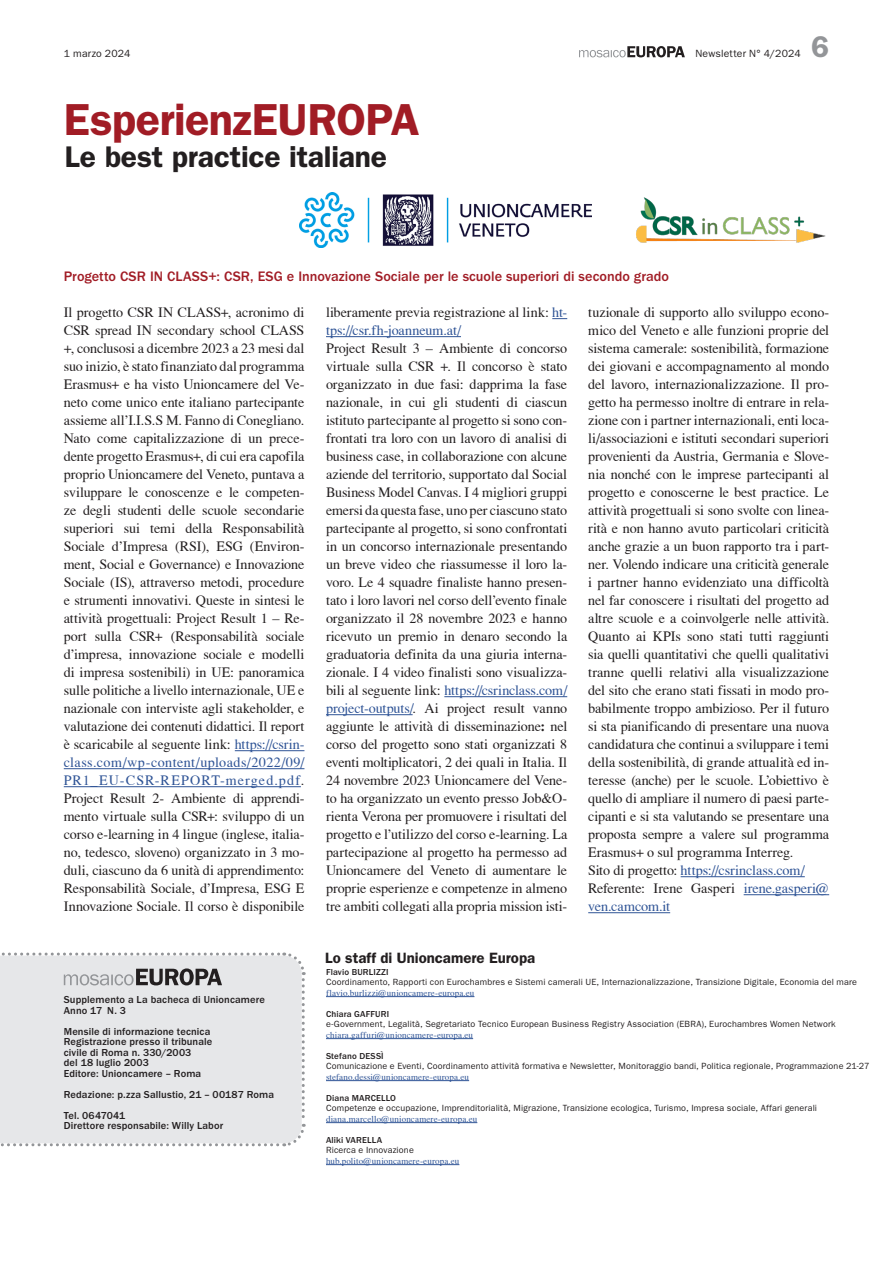
<style>
.page{position:relative;width:893px;height:1263px;background:#fff}
.page>*{position:absolute;margin:0;border:0;box-sizing:border-box;transform-origin:0 0}
.Titel_30{font:600 45px "ITC Franklin Gothic Std";letter-spacing:-.01em;color:#a11c25}
.Untertitel_20{font:600 30px "ITC Franklin Gothic Std";letter-spacing:-.01em;color:#231f20}
.t1{font:600 30px "ITC Franklin Gothic Std";color:#939598}
.Zwischentitel{font:600 15px "ITC Franklin Gothic Std";color:#231f20}
.Grundschrift{font:14.25px/18px "T Acc LAD";letter-spacing:-.005em;color:#231f20;text-align:justify}
.Grundschrift-2{font:14.25px/18px "T Acc LAD";letter-spacing:-.005em;color:#2f5496}
.Zwischentitel-2{font:500 14.25px "ITC Franklin Gothic Std";color:#a11c25}
.Untertitel{font:500 10.5px/10.5px "ITC Franklin Gothic Std";letter-spacing:.01em;color:#231f20}
.t2{font:10.5px "ITC Franklin Gothic Std";letter-spacing:.015em;color:#231f20}
.Untertitel-2{font:9px "ITC Franklin Gothic Std";letter-spacing:.015em;color:#231f20}
.Untertitel-3{font:9px "T Acc LAD";letter-spacing:.015em;color:#2f5496}
.Untertitel-4{font:500 9px "ITC Franklin Gothic Std";letter-spacing:.015em;color:#231f20}
.s1{color:#2f5496}
.s2{font-family:"T Acc LAD Bold"}
.s3{color:#231f20}
</style>
<div class="page">
<svg style="left:579px;top:46px;width:106px;height:11px"></svg>
<svg style="left:0;top:952px;width:306px;height:195px"></svg>
<hr style="left:326px;top:996px;width:148px;height:1px;background:#2f5496">
<hr style="left:326px;top:1038px;width:147px;height:1px;background:#2f5496">
<hr style="left:326px;top:1080px;width:143px;height:1px;background:#2f5496">
<hr style="left:326px;top:1122px;width:151px;height:1px;background:#2f5496">
<hr style="left:326px;top:1164px;width:133px;height:1px;background:#2f5496">
<hr style="left:235px;top:750px;width:69px;height:1px;background:#2f5496">
<hr style="left:64px;top:768px;width:240px;height:1px;background:#2f5496">
<hr style="left:64px;top:786px;width:237px;height:1px;background:#2f5496">
<svg style="left:552px;top:318px;width:15px;height:1px"></svg>
<hr style="left:326px;top:336px;width:135px;height:1px;background:#2f5496">
<hr style="left:444px;top:696px;width:123px;height:1px;background:#2f5496">
<hr style="left:326px;top:714px;width:87px;height:1px;background:#2f5496">
<hr style="left:681px;top:876px;width:124px;height:1px;background:#2f5496">
<hr style="left:744px;top:894px;width:85px;height:1px;background:#2f5496">
<hr style="left:588px;top:912px;width:82px;height:1px;background:#2f5496">
<img style="left:636px;top:197px;width:190px;height:46px">
<img style="left:299px;top:192px;width:293px;height:55px">
<p class="t2" style="left:64px;top:48px;width:68px">1 marzo 2024</p>
<p class="t2" style="left:695px;top:48px;width:107px">Newsletter N° 4/2024</p>
<h2 class="t1" style="left:811px;top:29px;width:19px">6</h2>
<p class="Titel_30" style="left:64px;top:93px;width:357px">EsperienzEUROPA</p>
<p class="Untertitel_20" style="left:65px;top:139px;width:324px">Le best practice italiane</p>
<p class="Zwischentitel-2" style="left:64px;top:268px;width:607px">Progetto CSR IN CLASS+: CSR, ESG e Innovazione Sociale per le scuole superiori di secondo grado</p>
<p class="Grundschrift" style="left:64px;top:303px;width:242px">Il progetto CSR IN CLASS+, acronimo di CSR spread IN secondary school CLASS +, conclusosi a dicembre 2023 a 23 mesi dal suo inizio, è stato finanziato dal programma Erasmus+ e ha visto Unioncamere del Ve&shy;neto come unico ente italiano partecipante assieme all’I.I.S.S M. Fanno di Conegliano.<br>Nato come capitalizzazione di un prece&shy;dente progetto Erasmus+, di cui era capofila proprio Unioncamere del Veneto, puntava a sviluppare le conoscenze e le competen&shy;ze degli studenti delle scuole secondarie superiori sui temi della Responsabilità Sociale d’Impresa (RSI), ESG (Environ&shy;ment, Social e Governance) e Innovazione Sociale (IS), attraverso metodi, procedure e strumenti innovativi. Queste in sintesi le attività progettuali: Project Result 1 – Re&shy;port sulla CSR+ (Responsabilità sociale d’impresa, innovazione sociale e modelli di impresa sostenibili) in UE: panoramica sulle politiche a livello internazionale, UE e nazionale con interviste agli stakeholder, e valutazione dei contenuti didattici. Il report è scaricabile al seguente link: <span class="s1">https://csrin&shy;class.com/wp-content/uploads/2022/09/ PR1_EU-CSR-REPORT-merged.pdf</span>.<br>Project Result 2- Ambiente di apprendi&shy;mento virtuale sulla CSR+: sviluppo di un corso e-learning in 4 lingue (inglese, italia&shy;no, tedesco, sloveno) organizzato in 3 mo&shy;duli, ciascuno da 6 unità di apprendimento:<br>Responsabilità Sociale, d’Impresa, ESG E Innovazione Sociale. Il corso è disponibile</p>
<p class="Grundschrift" style="left:326px;top:303px;width:243px">liberamente previa registrazione al link: <span class="s1">ht&shy;tps://csr.fh-joanneum.at/</span></p>
<p class="Grundschrift" style="left:326px;top:339px;width:243px">Project Result 3 – Ambiente di concorso virtuale sulla CSR +. Il concorso è stato organizzato in due fasi: dapprima la fase nazionale, in cui gli studenti di ciascun istituto partecipante al progetto si sono con&shy;frontati tra loro con un lavoro di analisi di business case, in collaborazione con alcune aziende del territorio, supportato dal Social Business Model Canvas. I 4 migliori gruppi emersi da questa fase, uno per ciascuno stato partecipante al progetto, si sono confrontati in un concorso internazionale presentando un breve video che riassumesse il loro la&shy;voro. Le 4 squadre finaliste hanno presen&shy;tato i loro lavori nel corso dell’evento finale organizzato il 28 novembre 2023 e hanno ricevuto un premio in denaro secondo la graduatoria definita da una giuria interna&shy;zionale. I 4 video finalisti sono visualizza&shy;bili al seguente link: <span class="s1">https://csrinclass.com/ project-outputs/</span>. Ai project result vanno aggiunte le attività di disseminazione<span class="s2">:</span> nel corso del progetto sono stati organizzati 8 eventi moltiplicatori, 2 dei quali in Italia. Il 24 novembre 2023 Unioncamere del Vene&shy;to ha organizzato un evento presso Job&amp;O&shy;rienta Verona per promuovere i risultati del progetto e l’utilizzo del corso e-learning. La partecipazione al progetto ha permesso ad Unioncamere del Veneto di aumentare le proprie esperienze e competenze in almeno tre ambiti collegati alla propria mission isti-</p>
<p class="Grundschrift" style="left:588px;top:303px;width:242px">tuzionale di supporto allo sviluppo econo&shy;mico del Veneto e alle funzioni proprie del sistema camerale: sostenibilità, formazione dei giovani e accompagnamento al mondo del lavoro, internazionalizzazione. Il pro&shy;getto ha permesso inoltre di entrare in rela&shy;zione con i partner internazionali, enti loca&shy;li/associazioni e istituti secondari superiori provenienti da Austria, Germania e Slove&shy;nia nonché con le imprese partecipanti al progetto e conoscerne le best practice. Le attività progettuali si sono svolte con linea&shy;rità e non hanno avuto particolari criticità anche grazie a un buon rapporto tra i part&shy;ner. Volendo indicare una criticità generale i partner hanno evidenziato una difficoltà nel far conoscere i risultati del progetto ad altre scuole e a coinvolgerle nelle attività.<br>Quanto ai KPIs sono stati tutti raggiunti sia quelli quantitativi che quelli qualitativi tranne quelli relativi alla visualizzazione del sito che erano stati fissati in modo pro&shy;babilmente troppo ambizioso. Per il futuro si sta pianificando di presentare una nuova candidatura che continui a sviluppare i temi della sostenibilità, di grande attualità ed in&shy;teresse (anche) per le scuole. L’obiettivo è quello di ampliare il numero di paesi parte&shy;cipanti e si sta valutando se presentare una proposta sempre a valere sul programma Erasmus+ o sul programma Interreg.</p>
<p class="Grundschrift-2" style="left:588px;top:861px;width:218px"><span class="s3">Sito di progetto:</span> https://csrinclass.com/</p>
<p class="Grundschrift-2" style="left:588px;top:879px;width:242px"><span class="s3">Referente: Irene Gasperi</span> irene.gasperi@ ven.camcom.it</p>
<p class="Untertitel" style="left:64px;top:995px;width:203px">Supplemento a La bacheca di Unioncamere</p>
<p class="Untertitel" style="left:64px;top:1005px;width:64px">Anno 17 N. 3</p>
<p class="Untertitel" style="left:64px;top:1026px;width:148px">Mensile di informazione tecnica</p>
<p class="Untertitel" style="left:64px;top:1037px;width:150px">Registrazione presso il tribunale civile di Roma n. 330/2003<br>del 18 luglio 2003</p>
<p class="Untertitel" style="left:64px;top:1068px;width:139px">Editore: Unioncamere – Roma</p>
<p class="Untertitel" style="left:64px;top:1089px;width:212px">Redazione: p.zza Sallustio, 21 – 00187 Roma</p>
<p class="Untertitel" style="left:64px;top:1110px;width:63px">Tel. 0647041</p>
<p class="Untertitel" style="left:64px;top:1121px;width:161px">Direttore responsabile: Willy Labor</p>
<p class="Zwischentitel" style="left:325px;top:949px;width:212px">Lo staff di Unioncamere Europa</p>
<p class="Untertitel-4" style="left:326px;top:966px;width:64px">Flavio BURLIZZI</p>
<p class="Untertitel-2" style="left:326px;top:977px;width:532px">Coordinamento, Rapporti con Eurochambres e Sistemi camerali UE, Internazionalizzazione, Transizione Digitale, Economia del mare</p>
<p class="Untertitel-3" style="left:326px;top:987px;width:150px">flavio.burlizzi@unioncamere-europa.eu</p>
<p class="Untertitel-4" style="left:326px;top:1008px;width:65px">Chiara GAFFURI</p>
<p class="Untertitel-2" style="left:326px;top:1019px;width:511px">e-Government, Legalità, Segretariato Tecnico European Business Registry Association (EBRA), Eurochambres Women Network</p>
<p class="Untertitel-3" style="left:326px;top:1029px;width:149px">chiara.gaffuri@unioncamere-europa.eu</p>
<p class="Untertitel-4" style="left:326px;top:1050px;width:59px">Stefano DESSÌ</p>
<p class="Untertitel-2" style="left:326px;top:1061px;width:545px">Comunicazione e Eventi, Coordinamento attività formativa e Newsletter, Monitoraggio bandi, Politica regionale, Programmazione 21-27</p>
<p class="Untertitel-3" style="left:326px;top:1071px;width:145px">stefano.dessi@unioncamere-europa.eu</p>
<p class="Untertitel-4" style="left:326px;top:1092px;width:72px">Diana MARCELLO</p>
<p class="Untertitel-2" style="left:326px;top:1103px;width:493px">Competenze e occupazione, Imprenditorialità, Migrazione, Transizione ecologica, Turismo, Impresa sociale, Affari generali</p>
<p class="Untertitel-3" style="left:326px;top:1113px;width:153px">diana.marcello@unioncamere-europa.eu</p>
<p class="Untertitel-4" style="left:326px;top:1134px;width:58px">Aliki VARELLA</p>
<p class="Untertitel-2" style="left:326px;top:1145px;width:89px">Ricerca e Innovazione</p>
<p class="Untertitel-3" style="left:326px;top:1155px;width:135px">hub.polito@unioncamere-europa.eu</p>
</div>
